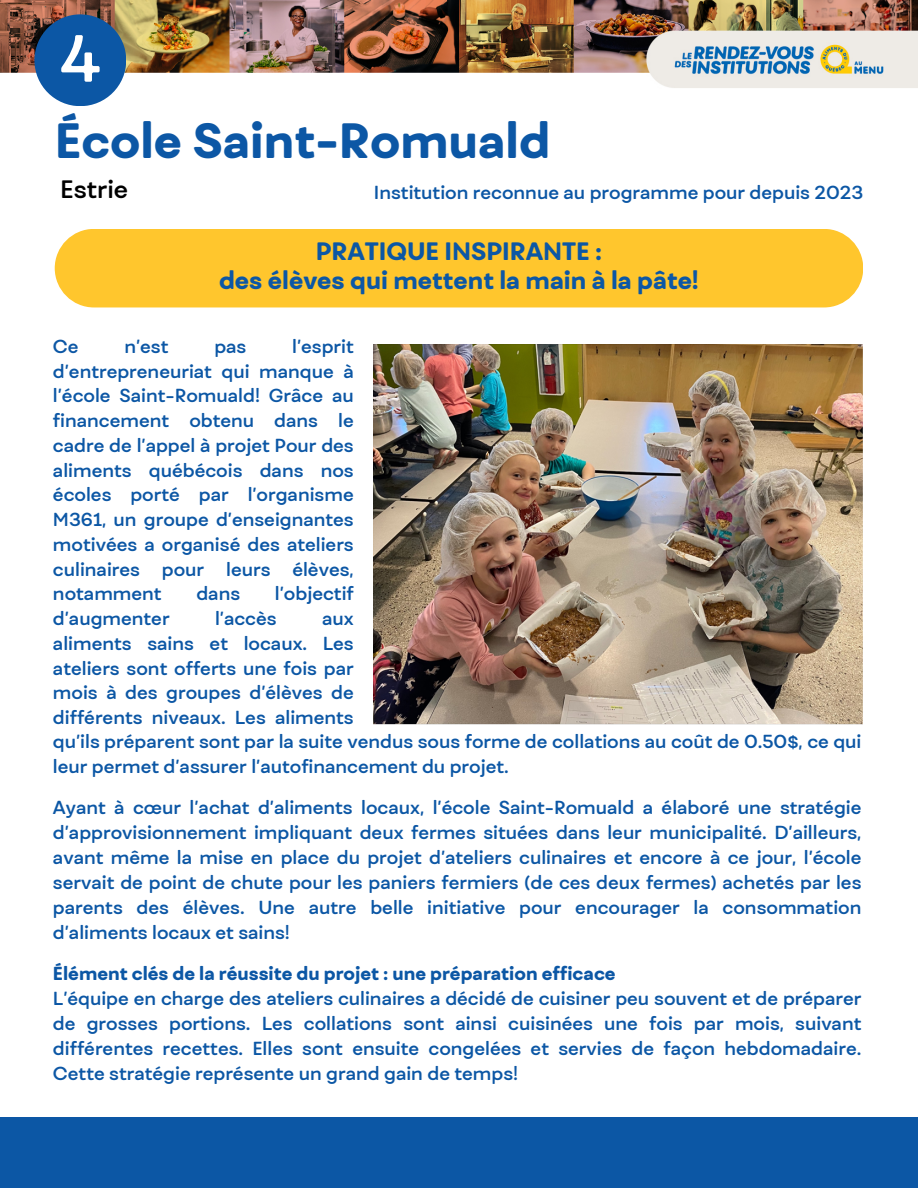
<style>
.page{position:relative;width:918px;height:1188px;background:#fff}
.page>*{position:absolute;margin:0;border:0;box-sizing:border-box;transform-origin:0 0}
.t1{font:600 63px "Fibra One";color:#fff}
.t2{font:800 47.25px "Fibra One";color:#0c57a5}
.t3{font:800 24px/28.2px "Fibra One";color:#0c57a5;text-align:center}
.t4{font:600 24px "Fibra One";color:#000}
.t5{font:600 18px/24.8px "Fibra One";color:#0c57a5;text-align:justify}
.t6{font:800 18px "Fibra One";color:#0c57a5}
.s1{color:#fff}
</style>
<div class="page">
<img style="left:0;top:0;width:918px;height:92px">
<div style="left:0;top:1118px;width:918px;height:70px;background:#0c57a5"></div>
<div style="left:34px;top:14px;width:92px;height:92px;background:#0c57a5;border-radius:50%"></div>
<img style="left:373px;top:345px;width:490px;height:380px">
<div style="left:55px;top:229px;width:808px;height:78px;background:#ffc62d;border-radius:39px"></div>
<p class="t1" style="left:60px;top:32px;width:43px">4</p>
<h2 class="t2" style="left:55px;top:121px;width:497px">École Saint-Romuald</h2>
<p class="t4" style="left:60px;top:179px;width:69px">Estrie</p>
<h2 class="t5" style="left:374px;top:182px;width:491px">Institution reconnue au programme pour depuis 2023</h2>
<p class="t3" style="left:219px;top:240px;width:481px">PRATIQUE INSPIRANTE :<br>des élèves qui mettent la main à la pâte!</p>
<p class="t5" style="left:53px;top:335px;width:302px;text-indent:239px">l’esprit d’entrepreneuriat qui manque à l’école Saint-Romuald! Grâce au financement obtenu dans le cadre de l’appel à projet Pour des aliments québécois dans nos écoles porté par l’organisme M361, un groupe d’enseignantes motivées a organisé des ateliers culinaires pour leurs élèves, notamment</p>
<p class="t5" style="left:53px;top:335px;width:27px">Ce</p>
<p class="t5" style="left:124px;top:335px;width:46px">n’est</p>
<p class="t5" style="left:214px;top:335px;width:34px">pas</p>
<p class="t5" style="left:196px;top:583px;width:45px">dans</p>
<p class="t5" style="left:275px;top:583px;width:80px">l’objectif</p>
<p class="t5" style="left:53px;top:608px;width:118px">d’augmenter</p>
<p class="t5" style="left:215px;top:608px;width:63px">l’accès</p>
<p class="t5" style="left:53px;top:608px;width:302px;text-indent:269px">aux aliments sains et locaux. Les ateliers sont offerts une fois par mois à des groupes d’élèves de différents niveaux. Les aliments <span class="s1">municipalité.</span></p>
<p class="t5" style="left:53px;top:730px;width:810px">qu’ils préparent sont par la suite vendus sous forme de collations au coût de 0.50$, ce qui leur permet d’assurer l’autofinancement du projet.</p>
<p class="t5" style="left:53px;top:796px;width:810px">Ayant à cœur l’achat d’aliments locaux, l’école Saint-Romuald a élaboré une stratégie d’approvisionnement impliquant deux fermes situées dans leur municipalité. D’ailleurs, avant même la mise en place du projet d’ateliers culinaires et encore à ce jour, l’école servait de point de chute pour les paniers fermiers (de ces deux fermes) achetés par les parents des élèves. Une autre belle initiative pour encourager la consommation d’aliments locaux et sains!</p>
<p class="t6" style="left:53px;top:966px;width:564px">Élément clés de la réussite du projet : une préparation efficace</p>
<p class="t5" style="left:53px;top:987px;width:810px">L’équipe en charge des ateliers culinaires a décidé de cuisiner peu souvent et de préparer de grosses portions. Les collations sont ainsi cuisinées une fois par mois, suivant différentes recettes. Elles sont ensuite congelées et servies de façon hebdomadaire.<br>Cette stratégie représente un grand gain de temps!</p>
</div>
